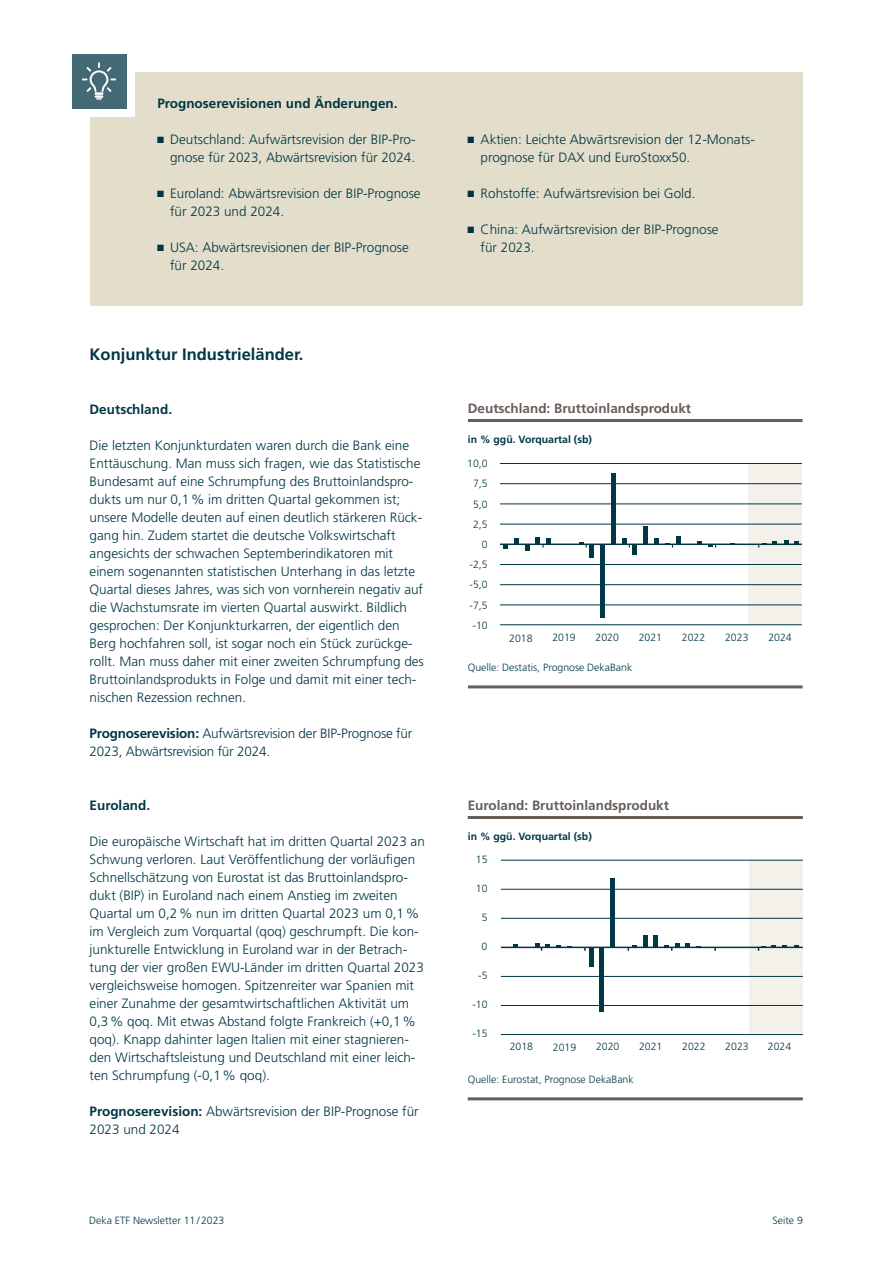
<style>
.page{position:relative;width:893px;height:1263px;background:#fff}
.page>*{position:absolute;margin:0;border:0;box-sizing:border-box;transform-origin:0 0}
.t1{font:700 16.5px "Deka Frutiger OTPS";color:#003745}
.t2{font:300 13.5px/18px "Deka Frutiger OTPS";color:#003745}
.t3{font:700 13.5px "Deka Frutiger OTPS";color:#003745}
.t4{font:700 13.5px "Deka Frutiger OTPS";color:#685d57}
.t5{font:700 13.5px "Deka Frutiger OTPS";color:#675d57}
.t6{font:300 10.5px "Deka Frutiger OTPS";color:#003745}
.t7{font:700 10.5px "Deka Frutiger OTPS";color:#003745}
.s1{font-weight:700}
</style>
<div class="page">
<div style="left:748px;top:463px;width:54px;height:162px;background:#f4f1ea"></div>
<hr style="left:468px;top:685px;width:334px;height:3px;background:#685d57">
<hr style="left:468px;top:419px;width:334px;height:3px;background:#685d57">
<hr style="left:500px;top:483px;width:302px;height:1px;background:#003745">
<hr style="left:500px;top:504px;width:302px;height:1px;background:#003745">
<hr style="left:500px;top:463px;width:302px;height:1px;background:#003745">
<hr style="left:500px;top:524px;width:302px;height:1px;background:#003745">
<hr style="left:500px;top:624px;width:302px;height:1px;background:#003745">
<hr style="left:500px;top:605px;width:302px;height:1px;background:#003745">
<hr style="left:500px;top:584px;width:302px;height:1px;background:#003745">
<hr style="left:500px;top:564px;width:302px;height:1px;background:#003745">
<hr style="left:500px;top:543px;width:302px;height:2px;background:#003745">
<svg style="left:784px;top:540px;width:4px;height:3px"></svg>
<svg style="left:751px;top:543px;width:15px;height:5px"></svg>
<svg style="left:708px;top:545px;width:15px;height:3px"></svg>
<svg style="left:665px;top:536px;width:15px;height:12px"></svg>
<svg style="left:654px;top:538px;width:4px;height:5px"></svg>
<div style="left:643px;top:526px;width:5px;height:18px;background:#003745"></div>
<hr style="left:633px;top:544px;width:4px;height:11px;background:#003745">
<svg style="left:622px;top:538px;width:8px;height:10px"></svg>
<hr style="left:611px;top:473px;width:4px;height:71px;background:#003745">
<hr style="left:600px;top:544px;width:4px;height:74px;background:#003745">
<div style="left:589px;top:544px;width:5px;height:14px;background:#003745"></div>
<svg style="left:579px;top:542px;width:8px;height:6px"></svg>
<svg style="left:536px;top:537px;width:14px;height:11px"></svg>
<svg style="left:525px;top:545px;width:4px;height:6px"></svg>
<svg style="left:514px;top:538px;width:5px;height:5px"></svg>
<svg style="left:504px;top:545px;width:4px;height:4px"></svg>
<div style="left:749px;top:860px;width:54px;height:174px;background:#f4f1ea"></div>
<hr style="left:468px;top:1097px;width:335px;height:3px;background:#675d57">
<hr style="left:501px;top:889px;width:302px;height:1px;background:#003745">
<hr style="left:501px;top:860px;width:302px;height:1px;background:#003745">
<hr style="left:501px;top:918px;width:302px;height:1px;background:#003745">
<hr style="left:501px;top:1034px;width:302px;height:1px;background:#003745">
<hr style="left:501px;top:947px;width:302px;height:1px;background:#003745">
<hr style="left:468px;top:816px;width:335px;height:3px;background:#675d57">
<hr style="left:501px;top:1005px;width:302px;height:1px;background:#003745">
<hr style="left:501px;top:976px;width:302px;height:1px;background:#003745">
<svg style="left:750px;top:946px;width:15px;height:5px"></svg>
<svg style="left:686px;top:943px;width:4px;height:4px"></svg>
<svg style="left:664px;top:943px;width:15px;height:8px"></svg>
<hr style="left:654px;top:935px;width:4px;height:12px;background:#003745">
<hr style="left:643px;top:935px;width:4px;height:12px;background:#003745">
<svg style="left:628px;top:945px;width:8px;height:6px"></svg>
<div style="left:610px;top:878px;width:5px;height:69px;background:#003745"></div>
<hr style="left:600px;top:947px;width:4px;height:65px;background:#003745">
<hr style="left:589px;top:947px;width:4px;height:20px;background:#003745">
<svg style="left:535px;top:943px;width:15px;height:8px"></svg>
<svg style="left:514px;top:944px;width:4px;height:3px"></svg>
<div style="left:90px;top:72px;width:713px;height:234px;background:#e3ddcb"></div>
<div style="left:72px;top:54px;width:54px;height:54px;background:#436a74"></div>
<svg style="left:82px;top:62px;width:34px;height:38px"></svg>
<svg style="left:157px;top:136px;width:7px;height:7px"></svg>
<svg style="left:157px;top:190px;width:7px;height:7px"></svg>
<svg style="left:157px;top:244px;width:7px;height:7px"></svg>
<svg style="left:468px;top:136px;width:6px;height:7px"></svg>
<svg style="left:468px;top:190px;width:6px;height:7px"></svg>
<svg style="left:468px;top:226px;width:6px;height:7px"></svg>
<p class="t3" style="left:157px;top:95px;width:242px">Prognoserevisionen und Änderungen.</p>
<p class="t2" style="left:170px;top:130px;width:247px">Deutschland: Aufwärtsrevision der BIP-Pro&shy;gnose für 2023, Abwärtsrevision für 2024.</p>
<p class="t2" style="left:170px;top:184px;width:252px">Euroland: Abwärtsrevision der BIP-Prognose für 2023 und 2024.</p>
<p class="t2" style="left:170px;top:238px;width:240px">USA: Abwärtsrevisionen der BIP-Prognose für 2024.</p>
<p class="t1" style="left:90px;top:344px;width:215px">Konjunktur Industrieländer.</p>
<p class="t3" style="left:90px;top:401px;width:84px">Deutschland.</p>
<p class="t2" style="left:90px;top:436px;width:336px">Die letzten Konjunkturdaten waren durch die Bank eine Enttäuschung. Man muss sich fragen, wie das Statistische Bundesamt auf eine Schrumpfung des Bruttoinlandspro&shy;dukts um nur 0,1% im dritten Quartal gekommen ist; unsere Modelle deuten auf einen deutlich stärkeren Rück&shy;gang hin. Zudem startet die deutsche Volkswirtschaft angesichts der schwachen Septemberindikatoren mit einem sogenannten statistischen Unterhang in das letzte Quartal dieses Jahres, was sich von vornherein negativ auf die Wachstumsrate im vierten Quartal auswirkt. Bildlich gesprochen: Der Konjunkturkarren, der eigentlich den Berg hochfahren soll, ist sogar noch ein Stück zurückge&shy;rollt. Man muss daher mit einer zweiten Schrumpfung des Bruttoinlandsprodukts in Folge und damit mit einer tech&shy;nischen Rezession rechnen.</p>
<p class="t2" style="left:90px;top:724px;width:324px"><span class="s1">Prognoserevision:</span> Aufwärtsrevision der BIP-Prognose für<br>2023, Abwärtsrevision für 2024.</p>
<p class="t3" style="left:90px;top:797px;width:62px">Euroland.</p>
<p class="t2" style="left:90px;top:832px;width:337px">Die europäische Wirtschaft hat im dritten Quartal 2023 an Schwung verloren. Laut Veröffentlichung der vorläufigen Schnellschätzung von Eurostat ist das Bruttoinlandspro&shy;dukt (BIP) in Euroland nach einem Anstieg im zweiten Quartal um 0,2% nun im dritten Quartal 2023 um 0,1% im Vergleich zum Vorquartal (qoq) geschrumpft. Die kon&shy;junkturelle Entwicklung in Euroland war in der Betrach&shy;tung der vier großen EWU-Länder im dritten Quartal 2023 vergleichsweise homogen. Spitzenreiter war Spanien mit einer Zunahme der gesamtwirtschaftlichen Aktivität um 0,3% qoq. Mit etwas Abstand folgte Frankreich (+0,1% qoq). Knapp dahinter lagen Italien mit einer stagnieren&shy;den Wirtschaftsleistung und Deutschland mit einer leich&shy;ten Schrumpfung (-0,1% qoq).</p>
<p class="t2" style="left:90px;top:1102px;width:331px"><span class="s1">Prognoserevision:</span> Abwärtsrevision der BIP-Prognose für<br>2023 und 2024</p>
<p class="t2" style="left:481px;top:130px;width:276px">Aktien: Leichte Abwärtsrevision der 12-Monats&shy;prognose für DAX und EuroStoxx50.</p>
<p class="t2" style="left:481px;top:184px;width:216px">Rohstoffe: Aufwärtsrevision bei Gold.</p>
<p class="t2" style="left:481px;top:220px;width:240px">China: Aufwärtsrevision der BIP-Prognose für 2023.</p>
<p class="t4" style="left:468px;top:400px;width:225px">Deutschland: Bruttoinlandsprodukt</p>
<p class="t7" style="left:468px;top:433px;width:126px">in % ggü. Vorquartal (sb)</p>
<p class="t6" style="left:467px;top:457px;width:22px">10,0</p>
<p class="t6" style="left:473px;top:477px;width:16px">7,5</p>
<p class="t6" style="left:473px;top:497px;width:16px">5,0</p>
<p class="t6" style="left:473px;top:518px;width:16px">2,5</p>
<p class="t6" style="left:482px;top:538px;width:7px">0</p>
<p class="t6" style="left:470px;top:558px;width:20px">-2,5</p>
<p class="t6" style="left:470px;top:578px;width:20px">-5,0</p>
<p class="t6" style="left:470px;top:598px;width:20px">-7,5</p>
<p class="t6" style="left:473px;top:619px;width:17px">-10</p>
<p class="t6" style="left:509px;top:632px;width:25px">2018</p>
<p class="t6" style="left:552px;top:631px;width:25px">2019</p>
<p class="t6" style="left:596px;top:631px;width:25px">2020</p>
<p class="t6" style="left:639px;top:631px;width:25px">2021</p>
<p class="t6" style="left:682px;top:631px;width:25px">2022</p>
<p class="t6" style="left:725px;top:631px;width:25px">2023</p>
<p class="t6" style="left:768px;top:631px;width:25px">2024</p>
<p class="t6" style="left:468px;top:661px;width:166px">Quelle: Destatis, Prognose DekaBank</p>
<p class="t5" style="left:468px;top:797px;width:203px">Euroland: Bruttoinlandsprodukt</p>
<p class="t7" style="left:468px;top:830px;width:126px">in % ggü. Vorquartal (sb)</p>
<p class="t6" style="left:476px;top:853px;width:13px">15</p>
<p class="t6" style="left:476px;top:882px;width:13px">10</p>
<p class="t6" style="left:482px;top:911px;width:7px">5</p>
<p class="t6" style="left:482px;top:940px;width:7px">0</p>
<p class="t6" style="left:478px;top:969px;width:11px">-5</p>
<p class="t6" style="left:472px;top:998px;width:17px">-10</p>
<p class="t6" style="left:472px;top:1027px;width:17px">-15</p>
<p class="t6" style="left:510px;top:1040px;width:25px">2018</p>
<p class="t6" style="left:553px;top:1040px;width:25px">2019</p>
<p class="t6" style="left:596px;top:1040px;width:25px">2020</p>
<p class="t6" style="left:639px;top:1040px;width:25px">2021</p>
<p class="t6" style="left:682px;top:1040px;width:25px">2022</p>
<p class="t6" style="left:725px;top:1040px;width:25px">2023</p>
<p class="t6" style="left:768px;top:1040px;width:25px">2024</p>
<p class="t6" style="left:468px;top:1073px;width:167px">Quelle: Eurostat, Prognose DekaBank</p>
<p class="t6" style="left:89px;top:1214px;width:137px">Deka ETF Newsletter 11/2023</p>
<p class="t6" style="left:773px;top:1214px;width:32px">Seite 9</p>
</div>
